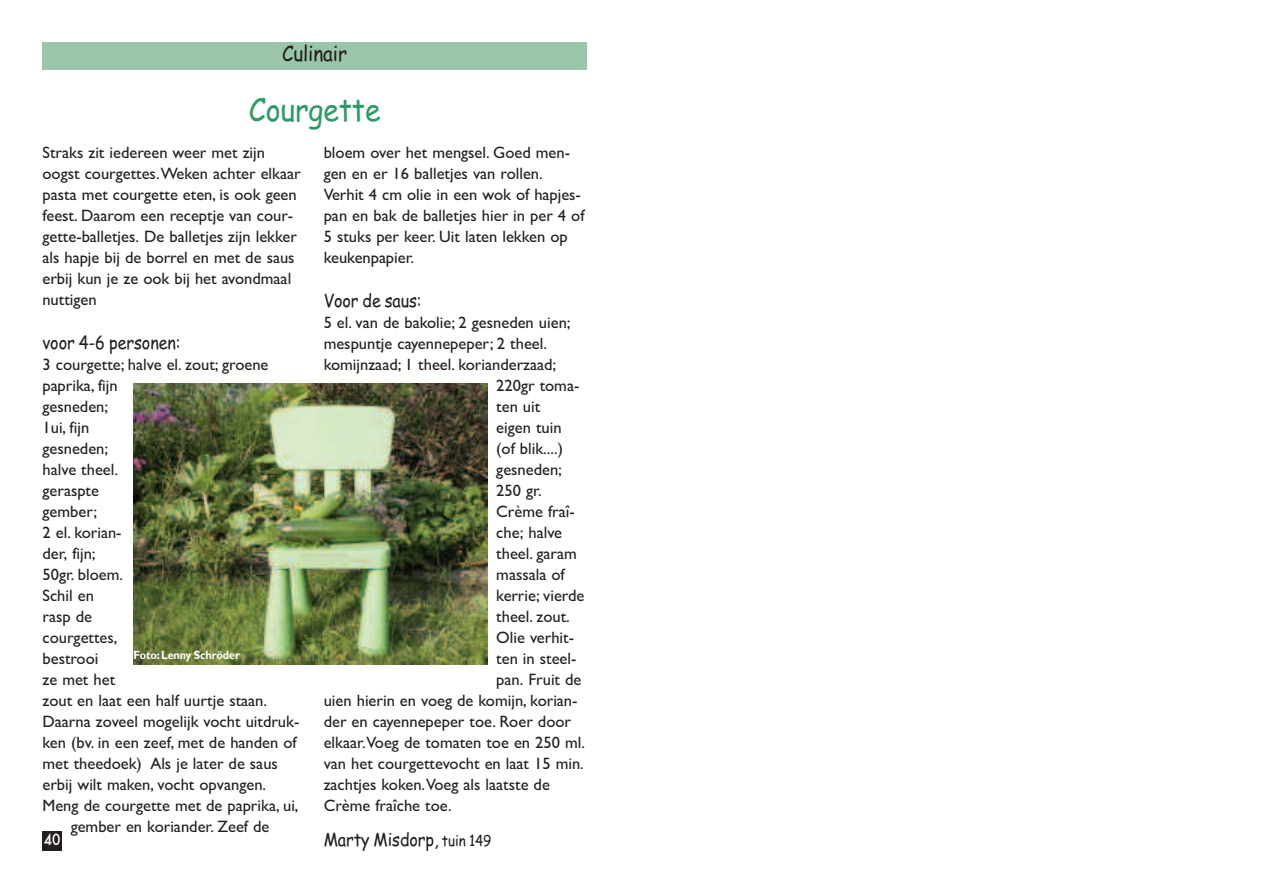
<style>
.page{position:relative;width:1263px;height:893px;background:#fff}
.page>*{position:absolute;margin:0;border:0;box-sizing:border-box;transform-origin:0 0}
.t1{font:31.5px "Comic Sans MS";letter-spacing:-.005em;color:#2d9b65;scale:.9 1}
.t2{font:21px "Comic Sans MS";letter-spacing:-.005em;color:#231f20;scale:.9 1}
.t3{font:18px "Comic Sans MS";letter-spacing:-.005em;color:#231f20;scale:.9 1}
.t4{font:16.5px/21px "Gill Sans TT";color:#231f20}
.t5{font:500 15px "Futura";color:#fff;scale:.9 1}
.t6{font:700 12px "Gill Sans";letter-spacing:-.005em;color:#fff;scale:.9 1}
.s1{font-size:15px}
</style>
<div class="page">
<div style="left:43px;top:43px;width:544px;height:27px;background:#99c5a8"></div>
<img style="left:133px;top:383px;width:354px;height:281px">
<div style="left:43px;top:831px;width:19px;height:19px;background:#231f20"></div>
<p class="t2" style="left:282px;top:41px;width:74px">Culinair</p>
<h1 class="t1" style="left:249px;top:92px;width:148px">Courgette</h1>
<p class="t4" style="left:43px;top:142px;width:260px">Straks zit iedereen weer met zijn oogst courgettes.Weken achter elkaar pasta met courgette eten, is ook geen feest. Daarom een receptje van cour&shy;gette-balletjes. De balletjes zijn lekker als hapje bij de borrel en met de saus erbij kun je ze ook bij het avondmaal nuttigen</p>
<p class="t3" style="left:43px;top:332px;width:155px">voor 4-6 personen:</p>
<p class="t4" style="left:43px;top:354px;width:227px">3 courgette; halve el. zout; groene</p>
<p class="t4" style="left:43px;top:375px;width:77px">paprika, fijn</p>
<p class="t4" style="left:43px;top:396px;width:67px">gesneden;</p>
<p class="t4" style="left:43px;top:417px;width:48px">1ui, fijn</p>
<p class="t4" style="left:43px;top:438px;width:67px">gesneden;</p>
<p class="t4" style="left:43px;top:459px;width:77px">halve theel.</p>
<p class="t4" style="left:43px;top:480px;width:58px">geraspte</p>
<p class="t4" style="left:43px;top:501px;width:56px">gember;</p>
<p class="t4" style="left:43px;top:522px;width:81px">2 el. korian-</p>
<p class="t4" style="left:43px;top:543px;width:55px">der, fijn;</p>
<p class="t4" style="left:43px;top:564px;width:82px">50gr. bloem.</p>
<p class="t4" style="left:43px;top:585px;width:53px">Schil en</p>
<p class="t4" style="left:43px;top:606px;width:51px">rasp de</p>
<p class="t4" style="left:43px;top:627px;width:76px">courgettes,</p>
<p class="t4" style="left:43px;top:648px;width:57px">bestrooi</p>
<p class="t4" style="left:43px;top:669px;width:74px">ze met het</p>
<p class="t4" style="left:43px;top:690px;width:226px">zout en laat een half uurtje staan.</p>
<p class="t4" style="left:43px;top:711px;width:258px">Daarna zoveel mogelijk vocht uitdruk-</p>
<p class="t4" style="left:43px;top:732px;width:256px">ken (bv. in een zeef, met de handen of</p>
<p class="t4" style="left:43px;top:753px;width:237px">met theedoek) Als je later de saus</p>
<p class="t4" style="left:43px;top:774px;width:225px">erbij wilt maken, vocht opvangen.</p>
<p class="t4" style="left:43px;top:795px;width:258px">Meng de courgette met de paprika, ui,</p>
<p class="t4" style="left:71px;top:816px;width:200px">gember en koriander. Zeef de</p>
<p class="t6" style="left:134px;top:650px;width:120px">Foto:Lenny Schröder</p>
<p class="t5" style="left:44px;top:831px;width:20px">40</p>
<p class="t4" style="left:324px;top:142px;width:262px">bloem over het mengsel. Goed men&shy;gen en er 16 balletjes van rollen.<br>Verhit 4 cm olie in een wok of hapjes&shy;pan en bak de balletjes hier in per 4 of<br>5 stuks per keer. Uit laten lekken op keukenpapier.</p>
<p class="t3" style="left:324px;top:290px;width:111px">Voor de saus:</p>
<p class="t4" style="left:324px;top:312px;width:249px">5 el. van de bakolie; 2 gesneden uien;</p>
<p class="t4" style="left:324px;top:333px;width:225px">mespuntje cayennepeper; 2 theel.</p>
<p class="t4" style="left:324px;top:354px;width:234px">komijnzaad; 1 theel. korianderzaad;</p>
<p class="t4" style="left:496px;top:375px;width:85px">220gr toma-</p>
<p class="t4" style="left:496px;top:396px;width:46px">ten uit</p>
<p class="t4" style="left:496px;top:417px;width:67px">eigen tuin</p>
<p class="t4" style="left:496px;top:438px;width:68px">(of blik....)</p>
<p class="t4" style="left:496px;top:459px;width:67px">gesneden;</p>
<p class="t4" style="left:496px;top:480px;width:47px">250 gr.</p>
<p class="t4" style="left:496px;top:501px;width:80px">Crème fraî-</p>
<p class="t4" style="left:496px;top:522px;width:67px">che; halve</p>
<p class="t4" style="left:496px;top:543px;width:82px">theel. garam</p>
<p class="t4" style="left:496px;top:564px;width:70px">massala of</p>
<p class="t4" style="left:496px;top:585px;width:90px">kerrie; vierde</p>
<p class="t4" style="left:496px;top:606px;width:75px">theel. zout.</p>
<p class="t4" style="left:496px;top:627px;width:79px">Olie verhit-</p>
<p class="t4" style="left:496px;top:648px;width:82px">ten in steel-</p>
<p class="t4" style="left:496px;top:669px;width:87px">pan. Fruit de</p>
<p class="t4" style="left:324px;top:690px;width:255px">uien hierin en voeg de komijn, korian-</p>
<p class="t4" style="left:324px;top:711px;width:249px">der en cayennepeper toe. Roer door</p>
<p class="t4" style="left:324px;top:732px;width:263px">elkaar.Voeg de tomaten toe en 250 ml.</p>
<p class="t4" style="left:324px;top:753px;width:262px">van het courgettevocht en laat 15 min.</p>
<p class="t4" style="left:324px;top:774px;width:228px">zachtjes koken.Voeg als laatste de</p>
<p class="t4" style="left:324px;top:795px;width:129px">Crème fraîche toe.</p>
<p class="t3" style="left:324px;top:829px;width:188px">Marty Misdorp, <span class="s1">tuin 149</span></p>
</div>
